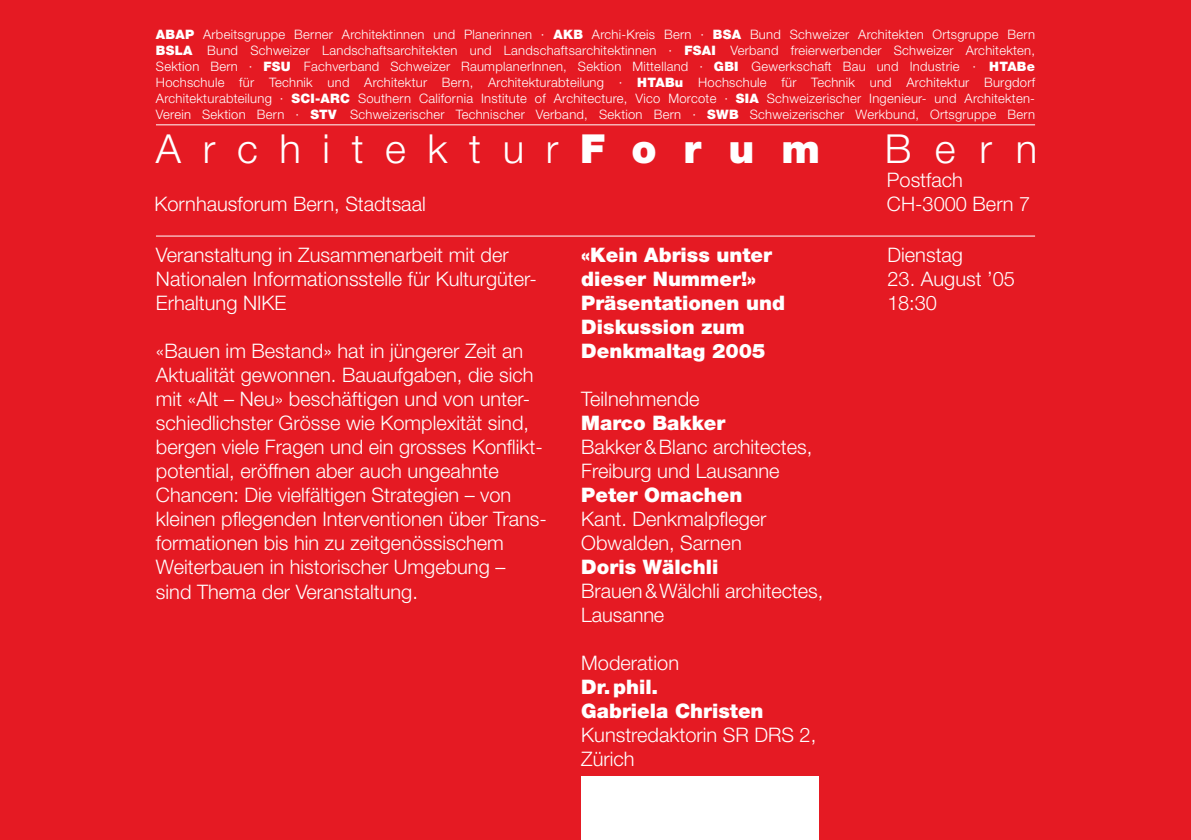
<style>
.page{position:relative;width:1191px;height:840px;background:#fff}
.page>*{position:absolute;margin:0;border:0;box-sizing:border-box;transform-origin:0 0}
.t1{font:300 40px "Helvetica Neue";letter-spacing:.54em;color:#fff}
.t2{font:300 20px/24px "Helvetica Neue";color:#fff}
.t3{font:900 20px/24px "Helvetica Neue";color:#fff}
.t4{font:300 13px/16px "Helvetica Neue";letter-spacing:.02em;color:#fff;text-align:justify}
.s1{font-weight:900}
</style>
<div class="page">
<div style="left:0;top:0;width:1191px;height:839px;background:#e51a23"></div>
<hr style="left:156px;top:124px;width:879px;height:1px;background:#fff">
<hr style="left:156px;top:235px;width:879px;height:1px;background:#fff">
<div style="left:581px;top:775px;width:237px;height:64px;background:#fff"></div>
<p class="t4" style="left:156px;top:26px;width:880px"><span class="s1">ABAP</span> Arbeitsgruppe Berner Architektinnen und Planerinnen · <span class="s1">AKB</span> Archi-Kreis Bern · <span class="s1">BSA</span> Bund Schweizer Architekten Ortsgruppe Bern <span class="s1">BSLA</span> Bund Schweizer Landschaftsarchitekten und Landschaftsarchitektinnen · <span class="s1">FSAI</span> Verband freierwerbender Schweizer Architekten, Sektion Bern · <span class="s1">FSU</span> Fachverband Schweizer RaumplanerInnen, Sektion Mittelland · <span class="s1">GBI</span> Gewerkschaft Bau und Industrie · <span class="s1">HTABe </span>Hochschule für Technik und Architektur Bern, Architekturabteilung · <span class="s1">HTABu</span> Hochschule für Technik und Architektur Burgdorf Architekturabteilung · <span class="s1">SCI-ARC</span> Southern California Institute of Architecture, Vico Morcote · <span class="s1">SIA</span> Schweizerischer Ingenieur- und Architekten-Verein Sektion Bern · <span class="s1">STV</span> Schweizerischer Technischer Verband, Sektion Bern · <span class="s1">SWB</span> Schweizerischer Werkbund, Ortsgruppe Bern</p>
<h1 class="t1" style="left:156px;top:125px;width:665px">Architektur<span class="s1">Forum</span></h1>
<h1 class="t1" style="left:884px;top:125px;width:154px">Bern</h1>
<p class="t2" style="left:154px;top:192px;width:273px">Kornhausforum Bern, Stadtsaal</p>
<p class="t2" style="left:156px;top:242px;width:382px">Veranstaltung in Zusammenarbeit mit der<br>Nationalen Informationsstelle für Kulturgüter-<br>Erhaltung NIKE</p>
<p class="t2" style="left:156px;top:338px;width:392px">«Bauen im Bestand» hat in jüngerer Zeit an Aktualität gewonnen. Bauaufgaben, die sich mit «Alt – Neu» beschäftigen und von unter&shy;schiedlichster Grösse wie Komplexität sind, bergen viele Fragen und ein grosses Konflikt&shy;potential, eröffnen aber auch ungeahnte Chancen: Die vielfältigen Strategien – von kleinen pflegenden Interventionen über Trans&shy;formationen bis hin zu zeitgenössischem Weiterbauen in historischer Umgebung –<br>sind Thema der Veranstaltung.</p>
<p class="t3" style="left:581px;top:242px;width:205px">«Kein Abriss unter dieser Nummer!»<br>Präsentationen und<br>Diskussion zum<br>Denkmaltag 2005</p>
<p class="t2" style="left:581px;top:386px;width:120px">Teilnehmende</p>
<p class="t3" style="left:581px;top:410px;width:146px">Marco Bakker</p>
<p class="t2" style="left:581px;top:434px;width:233px">Bakker&amp;Blanc architectes,<br>Freiburg und Lausanne</p>
<p class="t3" style="left:581px;top:482px;width:163px">Peter Omachen</p>
<p class="t2" style="left:581px;top:506px;width:187px">Kant. Denkmalpfleger<br>Obwalden, Sarnen</p>
<p class="t3" style="left:581px;top:554px;width:139px">Doris Wälchli</p>
<p class="t2" style="left:581px;top:578px;width:243px">Brauen&amp;Wälchli architectes,<br>Lausanne</p>
<p class="t2" style="left:581px;top:650px;width:99px">Moderation</p>
<p class="t3" style="left:581px;top:674px;width:184px">Dr.phil.<br>Gabriela Christen</p>
<p class="t2" style="left:581px;top:722px;width:236px">Kunstredaktorin SR DRS 2,<br>Zürich</p>
<p class="t2" style="left:887px;top:168px;width:145px">Postfach<br>CH-3000 Bern 7</p>
<p class="t2" style="left:887px;top:242px;width:77px">Dienstag</p>
<p class="t2" style="left:887px;top:266px;width:129px">23. August ’05<br>18:30</p>
</div>
